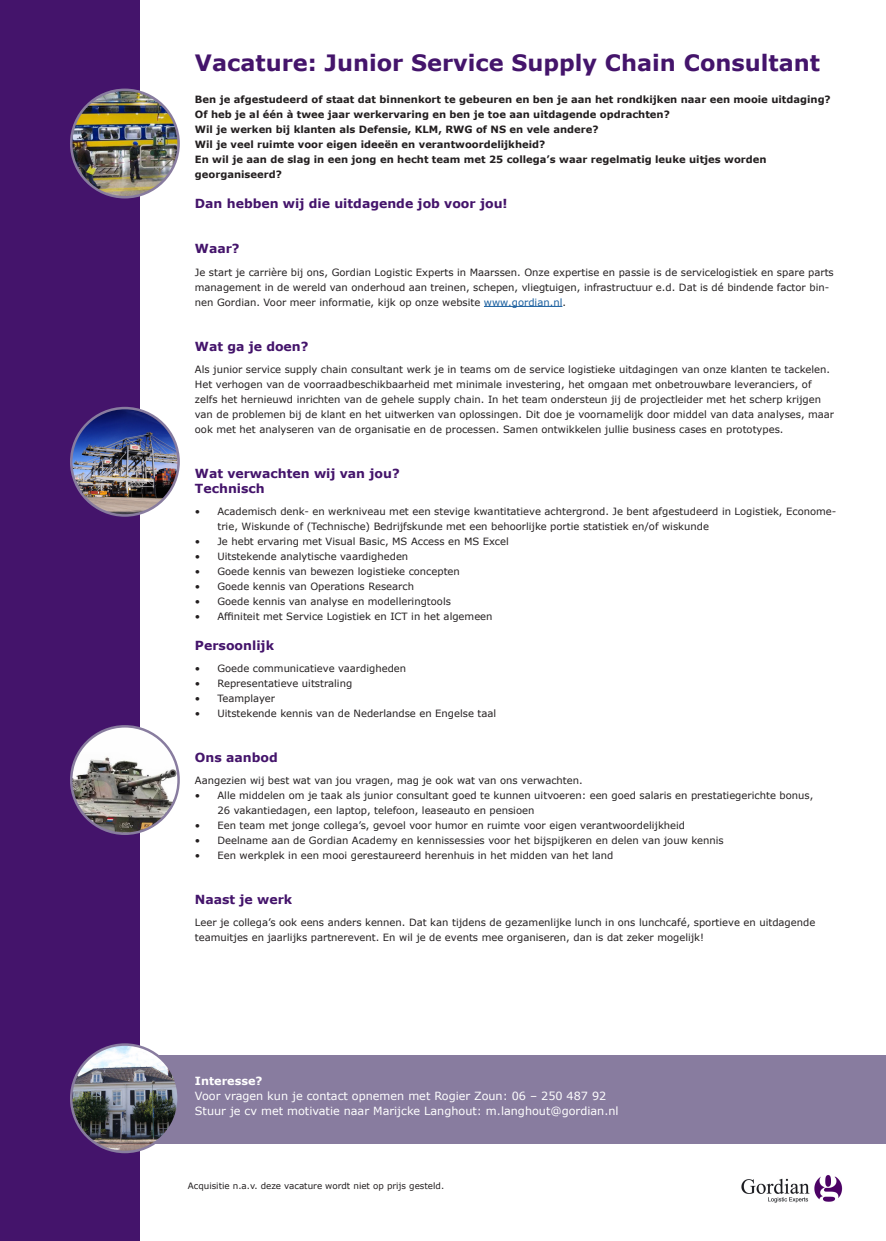
<style>
.page{position:relative;width:886px;height:1241px;background:#fff}
.page>*{position:absolute;margin:0;border:0;box-sizing:border-box;transform-origin:0 0}
.t1{font:700 22.5px "Verdana";color:#44146b}
.t2{font:700 12.5px/15px "Verdana";color:#44146b}
.t3{font:11.25px/15px "Verdana";color:#fff}
.t4{font:700 11.25px "Verdana";color:#fff}
.t5{font:10px/15px "Verdana";color:#231f20}
.t6{font:700 10px/15px "Verdana";color:#231f20}
.t7{font:8.75px "Verdana";color:#231f20}
.s1{color:#175d9e}
</style>
<div class="page">
<div style="left:111px;top:1055px;width:775px;height:88px;background:#887c9f"></div>
<div style="left:0;top:0;width:140px;height:1240px;background:#44146b"></div>
<hr style="left:484px;top:306px;width:78px;height:1px;background:#175d9e">
<img style="left:71px;top:726px;width:108px;height:107px;border-radius:54px">
<div style="left:70px;top:725px;width:110px;height:109px;border:2px solid #887c9f;border-radius:50%"></div>
<img style="left:741px;top:1175px;width:102px;height:28px">
<img style="left:71px;top:90px;width:108px;height:107px;border-radius:54px">
<div style="left:70px;top:89px;width:110px;height:109px;border:2px solid #887c9f;border-radius:50%"></div>
<img style="left:71px;top:408px;width:108px;height:107px;border-radius:54px">
<div style="left:70px;top:407px;width:110px;height:109px;border:2px solid #887c9f;border-radius:50%"></div>
<img style="left:71px;top:1044px;width:108px;height:107px;border-radius:54px">
<div style="left:70px;top:1043px;width:110px;height:109px;border:2px solid #887c9f;border-radius:50%"></div>
<h1 class="t1" style="left:195px;top:46px;width:627px">Vacature: Junior Service Supply Chain Consultant</h1>
<p class="t6" style="left:195px;top:92px;width:637px">Ben je afgestudeerd of staat dat binnenkort te gebeuren en ben je aan het rondkijken naar een mooie uitdaging?<br>Of heb je al één à twee jaar werkervaring en ben je toe aan uitdagende opdrachten?<br>Wil je werken bij klanten als Defensie, KLM, RWG of NS en vele andere?<br>Wil je veel ruimte voor eigen ideeën en verantwoordelijkheid?<br>En wil je aan de slag in een jong en hecht team met 25 collega’s waar regelmatig leuke uitjes worden georganiseerd?</p>
<p class="t2" style="left:195px;top:196px;width:314px">Dan hebben wij die uitdagende job voor jou!</p>
<p class="t2" style="left:195px;top:241px;width:46px">Waar?</p>
<p class="t5" style="left:195px;top:264px;width:640px">Je start je carrière bij ons, Gordian Logistic Experts in Maarssen. Onze expertise en passie is de servicelogistiek en spare parts management in de wereld van onderhoud aan treinen, schepen, vliegtuigen, infrastructuur e.d. Dat is dé bindende factor bin&shy;nen Gordian. Voor meer informatie, kijk op onze website <span class="s1">www.gordian.nl</span>.</p>
<p class="t2" style="left:195px;top:338px;width:115px">Wat ga je doen?</p>
<p class="t5" style="left:195px;top:361px;width:641px">Als junior service supply chain consultant werk je in teams om de service logistieke uitdagingen van onze klanten te tackelen.<br>Het verhogen van de voorraadbeschikbaarheid met minimale investering, het omgaan met onbetrouwbare leveranciers, of zelfs het hernieuwd inrichten van de gehele supply chain. In het team ondersteun jij de projectleider met het scherp krijgen van de problemen bij de klant en het uitwerken van oplossingen. Dit doe je voornamelijk door middel van data analyses, maar ook met het analyseren van de organisatie en de processen. Samen ontwikkelen jullie business cases en prototypes.</p>
<p class="t2" style="left:195px;top:465px;width:206px">Wat verwachten wij van jou?<br>Technisch</p>
<p class="t5" style="left:217px;top:503px;width:620px;text-indent:-22px">• Academisch denk- en werkniveau met een stevige kwantitatieve achtergrond. Je bent afgestudeerd in Logistiek, Econome&shy;trie, Wiskunde of (Technische) Bedrijfskunde met een behoorlijke portie statistiek en/of wiskunde</p>
<p class="t5" style="left:195px;top:533px;width:315px">• Je hebt ervaring met Visual Basic, MS Access en MS Excel</p>
<p class="t5" style="left:195px;top:548px;width:215px">• Uitstekende analytische vaardigheden</p>
<p class="t5" style="left:195px;top:563px;width:266px">• Goede kennis van bewezen logistieke concepten</p>
<p class="t5" style="left:195px;top:578px;width:221px">• Goede kennis van Operations Research</p>
<p class="t5" style="left:195px;top:593px;width:258px">• Goede kennis van analyse en modelleringtools</p>
<p class="t5" style="left:195px;top:608px;width:299px">• Affiniteit met Service Logistiek en ICT in het algemeen</p>
<p class="t2" style="left:195px;top:637px;width:81px">Persoonlijk</p>
<p class="t5" style="left:195px;top:660px;width:213px">• Goede communicatieve vaardigheden</p>
<p class="t5" style="left:195px;top:675px;width:159px">• Representatieve uitstraling</p>
<p class="t5" style="left:195px;top:690px;width:82px">• Teamplayer</p>
<p class="t5" style="left:195px;top:705px;width:303px">• Uitstekende kennis van de Nederlandse en Engelse taal</p>
<p class="t2" style="left:195px;top:749px;width:84px">Ons aanbod</p>
<p class="t5" style="left:195px;top:772px;width:389px">Aangezien wij best wat van jou vragen, mag je ook wat van ons verwachten.</p>
<p class="t5" style="left:217px;top:787px;width:597px;text-indent:-22px">• Alle middelen om je taak als junior consultant goed te kunnen uitvoeren: een goed salaris en prestatiegerichte bonus,<br>26 vakantiedagen, een laptop, telefoon, leaseauto en pensioen</p>
<p class="t5" style="left:195px;top:817px;width:492px">• Een team met jonge collega’s, gevoel voor humor en ruimte voor eigen verantwoordelijkheid</p>
<p class="t5" style="left:195px;top:832px;width:530px">• Deelname aan de Gordian Academy en kennissessies voor het bijspijkeren en delen van jouw kennis</p>
<p class="t5" style="left:195px;top:847px;width:420px">• Een werkplek in een mooi gerestaureerd herenhuis in het midden van het land</p>
<p class="t2" style="left:195px;top:891px;width:99px">Naast je werk</p>
<p class="t5" style="left:195px;top:915px;width:622px">Leer je collega’s ook eens anders kennen. Dat kan tijdens de gezamenlijke lunch in ons lunchcafé, sportieve en uitdagende teamuitjes en jaarlijks partnerevent. En wil je de events mee organiseren, dan is dat zeker mogelijk!</p>
<p class="t4" style="left:195px;top:1072px;width:69px">Interesse?</p>
<p class="t3" style="left:195px;top:1087px;width:425px">Voor vragen kun je contact opnemen met Rogier Zoun: 06 – 250 487 92<br>Stuur je cv met motivatie naar Marijcke Langhout: m.langhout@gordian.nl</p>
<p class="t7" style="left:188px;top:1179px;width:258px">Acquisitie n.a.v. deze vacature wordt niet op prijs gesteld.</p>
</div>
